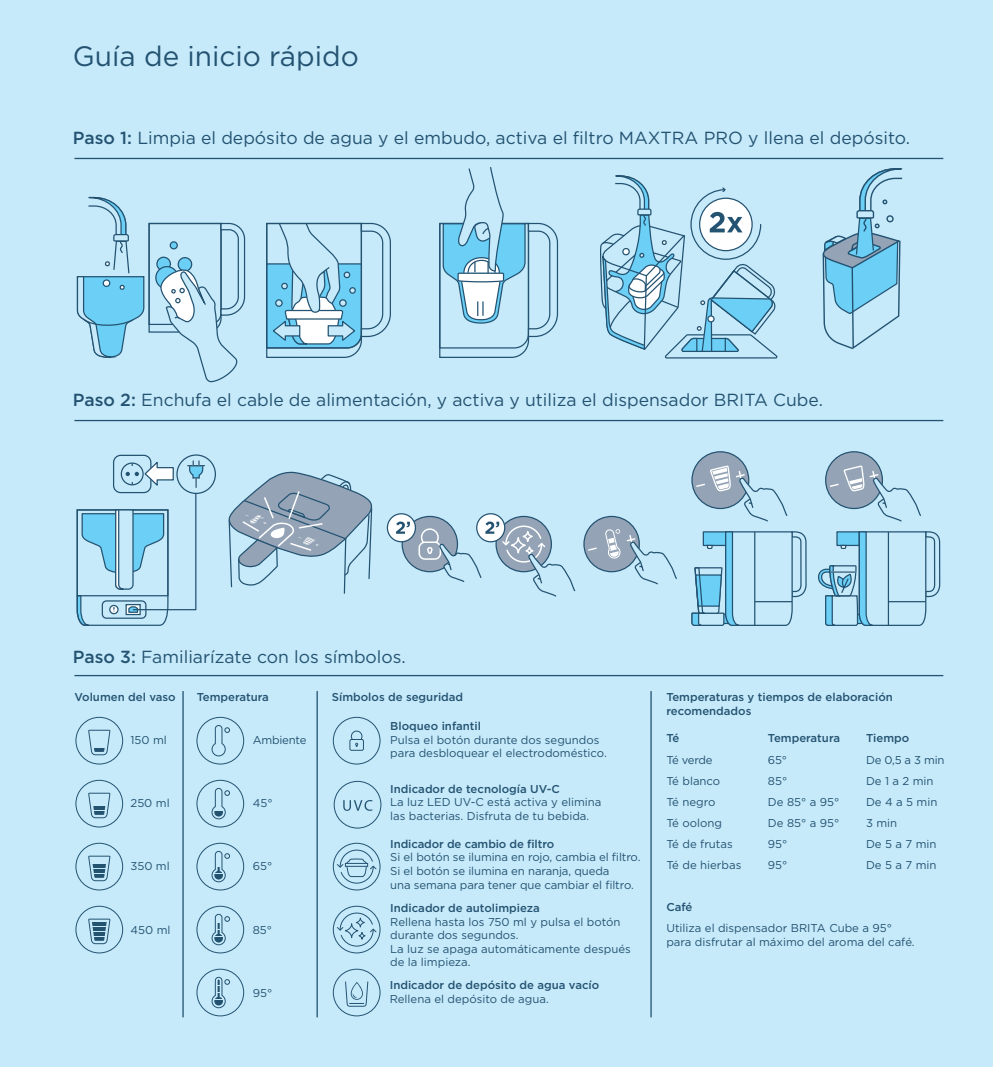
<style>
.page{position:relative;width:993px;height:1067px;background:#fff}
.page>*{position:absolute;margin:0;border:0;box-sizing:border-box;transform-origin:0 0}
.t1{font:28px "Gotham";color:#245372}
.t2{font:17.5px "Gotham";color:#245372}
.t3{font:11.38px/13.7px "Gotham";color:#245372}
.t4{font:500 11.38px/13.7px "Gotham";color:#245372}
.t5{font:11.38px "Gotham";letter-spacing:-.02em;color:#245372}
.s1{font-weight:500}
.s2{font-weight:400}
</style>
<div class="page">
<div style="left:0;top:0;width:992px;height:1067px;background:#c6eafa"></div>
<svg style="left:266px;top:222px;width:125px;height:136px"></svg>
<svg style="left:439px;top:167px;width:119px;height:191px"></svg>
<svg style="left:76px;top:196px;width:170px;height:186px"></svg>
<svg style="left:822px;top:168px;width:81px;height:182px"></svg>
<svg style="left:600px;top:175px;width:178px;height:184px"></svg>
<hr style="left:74px;top:158px;width:869px;height:1px;background:#245372">
<hr style="left:74px;top:420px;width:869px;height:1px;background:#245372">
<hr style="left:74px;top:675px;width:869px;height:1px;background:#245372">
<hr style="left:650px;top:691px;width:1px;height:326px;background:#245372">
<hr style="left:316px;top:691px;width:2px;height:326px;background:#245372">
<hr style="left:182px;top:691px;width:2px;height:326px;background:#245372">
<div style="left:196px;top:717px;width:48px;height:47px;border:1px solid #245372;border-radius:50%"></div>
<svg style="left:211px;top:725px;width:19px;height:32px"></svg>
<div style="left:333px;top:717px;width:47px;height:47px;border:1px solid #245372;border-radius:50%"></div>
<div style="left:349px;top:739px;width:15px;height:11px;border:1px solid #245372;border-radius:2px"></div>
<svg style="left:350px;top:730px;width:13px;height:17px"></svg>
<svg style="left:88px;top:716px;width:23px;height:39px"></svg>
<svg style="left:92px;top:748px;width:14px;height:4px"></svg>
<div style="left:75px;top:717px;width:48px;height:47px;border:1px solid #245372;border-radius:50%"></div>
<div style="left:196px;top:779px;width:48px;height:48px;border:1px solid #245372;border-radius:50%"></div>
<svg style="left:211px;top:788px;width:19px;height:31px"></svg>
<div style="left:214px;top:811px;width:9px;height:5px;background:#245372"></div>
<div style="left:333px;top:781px;width:48px;height:47px;border:1px solid #245372;border-radius:50%"></div>
<svg style="left:343px;top:800px;width:29px;height:10px"></svg>
<div style="left:75px;top:779px;width:48px;height:48px;border:1px solid #245372;border-radius:50%"></div>
<svg style="left:88px;top:779px;width:23px;height:39px"></svg>
<svg style="left:92px;top:811px;width:14px;height:4px"></svg>
<hr style="left:92px;top:806px;width:14px;height:3px;background:#245372">
<div style="left:196px;top:842px;width:48px;height:48px;border:1px solid #245372;border-radius:50%"></div>
<svg style="left:211px;top:850px;width:19px;height:32px"></svg>
<div style="left:214px;top:874px;width:9px;height:5px;background:#245372"></div>
<svg style="left:214px;top:867px;width:9px;height:5px"></svg>
<div style="left:333px;top:842px;width:47px;height:48px;border:1px solid #245372;border-radius:50%"></div>
<svg style="left:336px;top:849px;width:41px;height:35px"></svg>
<div style="left:345px;top:863px;width:23px;height:3px;border:1px solid #245372"></div>
<div style="left:75px;top:842px;width:48px;height:48px;border:1px solid #245372;border-radius:50%"></div>
<svg style="left:88px;top:842px;width:23px;height:39px"></svg>
<hr style="left:92px;top:874px;width:14px;height:3px;background:#245372">
<hr style="left:92px;top:869px;width:14px;height:3px;background:#245372">
<hr style="left:92px;top:864px;width:14px;height:3px;background:#245372">
<div style="left:196px;top:905px;width:48px;height:48px;border:1px solid #245372;border-radius:50%"></div>
<svg style="left:211px;top:913px;width:19px;height:32px"></svg>
<div style="left:214px;top:937px;width:9px;height:5px;background:#245372"></div>
<svg style="left:214px;top:930px;width:9px;height:5px"></svg>
<svg style="left:214px;top:923px;width:9px;height:5px"></svg>
<div style="left:333px;top:905px;width:47px;height:48px;border:1px solid #245372;border-radius:50%"></div>
<svg style="left:336px;top:912px;width:41px;height:35px"></svg>
<div style="left:75px;top:905px;width:48px;height:48px;border:1px solid #245372;border-radius:50%"></div>
<svg style="left:88px;top:905px;width:23px;height:39px"></svg>
<hr style="left:92px;top:937px;width:14px;height:3px;background:#245372">
<hr style="left:92px;top:932px;width:14px;height:3px;background:#245372">
<hr style="left:92px;top:927px;width:14px;height:3px;background:#245372">
<hr style="left:92px;top:922px;width:15px;height:3px;background:#245372">
<div style="left:196px;top:968px;width:48px;height:48px;border:1px solid #245372;border-radius:50%"></div>
<svg style="left:211px;top:976px;width:19px;height:32px"></svg>
<div style="left:214px;top:999px;width:9px;height:6px;background:#245372"></div>
<svg style="left:214px;top:993px;width:9px;height:5px"></svg>
<svg style="left:214px;top:985px;width:9px;height:6px"></svg>
<svg style="left:214px;top:979px;width:9px;height:5px"></svg>
<div style="left:333px;top:968px;width:47px;height:48px;border:1px solid #245372;border-radius:50%"></div>
<svg style="left:345px;top:981px;width:24px;height:26px"></svg>
<svg style="left:228px;top:471px;width:145px;height:123px"></svg>
<div style="left:583px;top:516px;width:56px;height:55px;background:#94a4b6;border-radius:50%"></div>
<svg style="left:588px;top:547px;width:8px;height:4px"></svg>
<svg style="left:604px;top:529px;width:73px;height:56px"></svg>
<svg style="left:496px;top:516px;width:55px;height:55px"></svg>
<svg style="left:691px;top:452px;width:57px;height:56px"></svg>
<svg style="left:695px;top:465px;width:93px;height:57px"></svg>
<div style="left:402px;top:516px;width:55px;height:55px;background:#94a4b6;border-radius:50%"></div>
<div style="left:387px;top:514px;width:28px;height:28px;background:#fff;border-radius:50%"></div>
<div style="left:386px;top:513px;width:30px;height:29px;border:1px solid #245372;border-radius:50%"></div>
<svg style="left:396px;top:521px;width:14px;height:13px"></svg>
<svg style="left:691px;top:531px;width:116px;height:95px"></svg>
<svg style="left:818px;top:451px;width:122px;height:175px"></svg>
<div style="left:176px;top:454px;width:40px;height:40px;border:1px solid #245372;border-radius:50%"></div>
<div style="left:113px;top:455px;width:38px;height:38px;border:1px solid #245372;border-radius:7px"></div>
<svg style="left:76px;top:459px;width:128px;height:167px"></svg>
<div style="left:476px;top:514px;width:28px;height:28px;background:#fff;border-radius:50%"></div>
<div style="left:476px;top:513px;width:29px;height:29px;border:1px solid #245372;border-radius:50%"></div>
<div style="left:418px;top:541px;width:23px;height:19px;border:1px solid #fff;border-radius:6px"></div>
<svg style="left:420px;top:521px;width:156px;height:76px"></svg>
<p class="t1" style="left:73px;top:38px;width:287px">Guía de inicio rápido</p>
<p class="t2" style="left:73px;top:126px;width:838px"><span class="s1">Paso 1:</span> Limpia el depósito de agua y el embudo, activa el filtro MAXTRA PRO y llena el depósito.</p>
<p class="t2" style="left:73px;top:388px;width:751px"><span class="s1">Paso 2:</span> Enchufa el cable de alimentación, y activa y utiliza el dispensador BRITA Cube.</p>
<p class="t2" style="left:73px;top:645px;width:334px"><span class="s1">Paso 3:</span> Familiarízate con los símbolos.</p>
<p class="t4" style="left:74px;top:690px;width:103px">Volumen del vaso</p>
<p class="t3" style="left:130px;top:732px;width:38px">150 ml</p>
<p class="t4" style="left:197px;top:690px;width:74px">Temperatura</p>
<p class="t5" style="left:253px;top:732px;width:55px">Ambiente</p>
<p class="t3" style="left:130px;top:796px;width:41px">250 ml</p>
<p class="t3" style="left:253px;top:796px;width:21px">45°</p>
<p class="t3" style="left:130px;top:859px;width:41px">350 ml</p>
<p class="t3" style="left:253px;top:859px;width:21px">65°</p>
<p class="t3" style="left:130px;top:922px;width:41px">450 ml</p>
<p class="t3" style="left:253px;top:922px;width:21px">85°</p>
<p class="t3" style="left:253px;top:985px;width:21px">95°</p>
<p class="t4" style="left:332px;top:690px;width:133px">Símbolos de seguridad</p>
<p class="t3" style="left:390px;top:719px;width:218px"><span class="s1">Bloqueo infantil<br></span>Pulsa el botón durante dos segundos para desbloquear el electrodoméstico.</p>
<p class="t3" style="left:390px;top:781px;width:213px"><span class="s1">Indicador de tecnología UV-C<br></span>La luz LED UV-C está activa y elimina las bacterias. Disfruta de tu bebida.</p>
<p class="t3" style="left:390px;top:836px;width:251px"><span class="s1">Indicador de cambio de filtro<br></span>Si el botón se ilumina en rojo, cambia el filtro.<br>Si el botón se ilumina en naranja, queda<br>una semana para tener que cambiar el filtro.</p>
<p class="t3" style="left:390px;top:900px;width:232px"><span class="s1">Indicador de autolimpieza<br></span>Rellena hasta los 750 ml y pulsa el botón durante dos segundos.</p>
<p class="t3" style="left:390px;top:941px;width:242px">La luz se apaga automáticamente después de la limpieza.</p>
<p class="t4" style="left:389px;top:978px;width:211px">Indicador de depósito de agua vacío<br><span class="s2">Rellena el depósito de agua.</span></p>
<p class="t4" style="left:666px;top:690px;width:228px">Temperaturas y tiempos de elaboración recomendados</p>
<p class="t4" style="left:666px;top:731px;width:14px">Té</p>
<p class="t4" style="left:767px;top:731px;width:74px">Temperatura</p>
<p class="t4" style="left:865px;top:731px;width:45px">Tiempo</p>
<p class="t3" style="left:666px;top:752px;width:48px">Té verde</p>
<p class="t3" style="left:767px;top:752px;width:21px">65°</p>
<p class="t3" style="left:865px;top:752px;width:80px">De 0,5 a 3 min</p>
<p class="t3" style="left:666px;top:773px;width:55px">Té blanco</p>
<p class="t3" style="left:767px;top:773px;width:21px">85°</p>
<p class="t3" style="left:865px;top:773px;width:69px">De 1 a 2 min</p>
<p class="t3" style="left:666px;top:794px;width:51px">Té negro</p>
<p class="t3" style="left:767px;top:794px;width:73px">De 85° a 95°</p>
<p class="t3" style="left:865px;top:794px;width:73px">De 4 a 5 min</p>
<p class="t3" style="left:666px;top:815px;width:57px">Té oolong</p>
<p class="t3" style="left:767px;top:815px;width:73px">De 85° a 95°</p>
<p class="t3" style="left:865px;top:815px;width:33px">3 min</p>
<p class="t3" style="left:666px;top:836px;width:68px">Té de frutas</p>
<p class="t3" style="left:767px;top:836px;width:21px">95°</p>
<p class="t3" style="left:865px;top:836px;width:72px">De 5 a 7 min</p>
<p class="t3" style="left:666px;top:858px;width:76px">Té de hierbas</p>
<p class="t3" style="left:767px;top:858px;width:21px">95°</p>
<p class="t3" style="left:865px;top:858px;width:72px">De 5 a 7 min</p>
<p class="t4" style="left:666px;top:900px;width:28px">Café</p>
<p class="t3" style="left:666px;top:921px;width:250px">Utiliza el dispensador BRITA Cube a 95° para disfrutar al máximo del aroma del café.</p>
</div>
